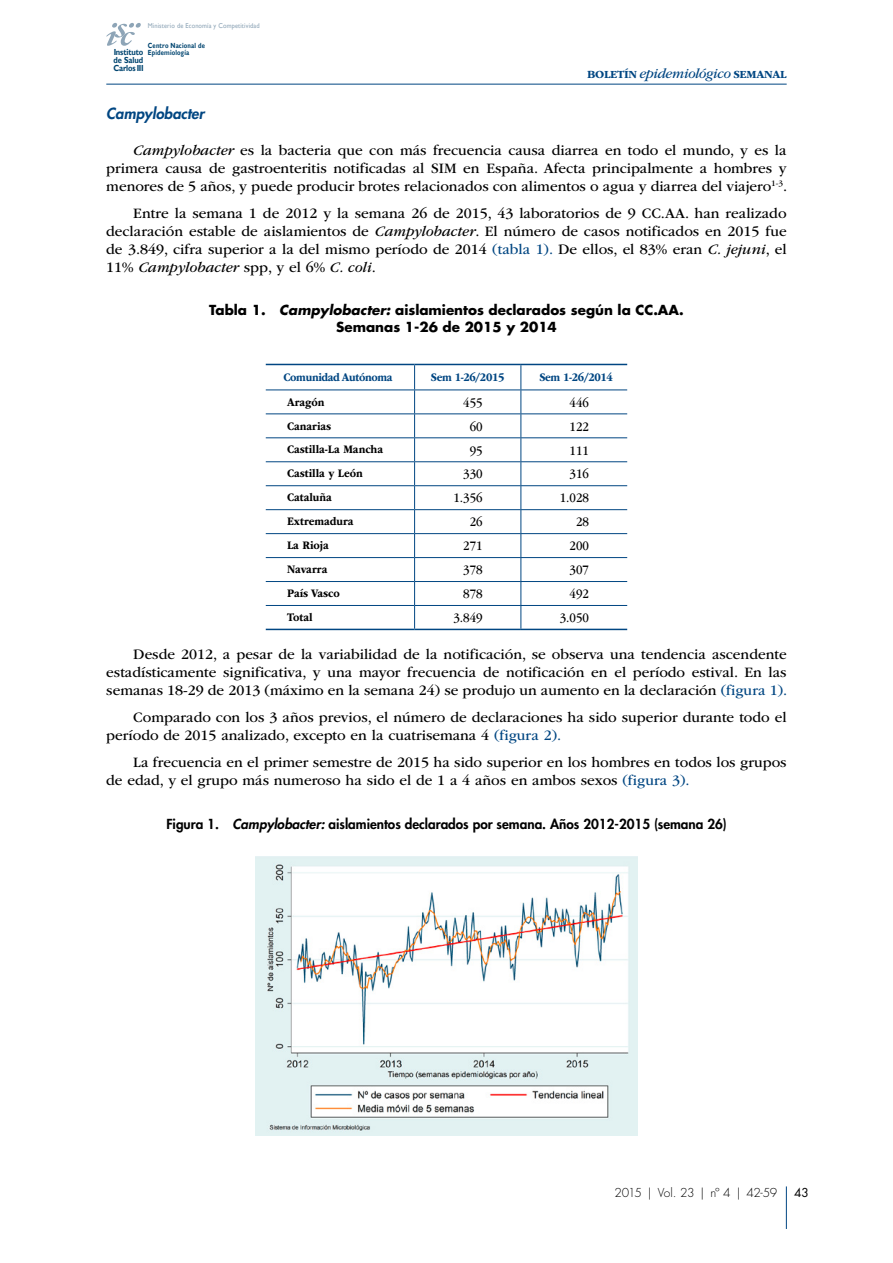
<style>
.page{position:relative;width:893px;height:1263px;background:#fff}
.page>*{position:absolute;margin:0;border:0;box-sizing:border-box;transform-origin:0 0}
.GENERAL-PARRAFO-1{font:15px/18px "ITC Garamond Std";color:#000;text-align:justify}
.GEMNERAL-NIVEL-3{font:italic 800 15px "Futura Std";color:#004682}
.TABLA-TITULO-1{font:700 13.5px/16.5px "Futura Std";color:#000;text-align:center}
.IMAGEN-TITULO{font:800 13.5px "Futura Std";color:#000}
.TABLA-PARRAFO-DERECH{font:13.5px "ITC Garamond Std";color:#000;scale:.9 1}
.TABLA-PARRAFO-2-IZQU{font:700 12px "ITC Garamond Std";color:#000;scale:.9 1}
.TABLA-CABECERA{font:700 12px "ITC Garamond Std";letter-spacing:-.03em;color:#004682;scale:.9 1}
.t1{font:300 12px "Futura Std";letter-spacing:-.045em;color:#000}
.t2{font:12px "Futura Std";color:#000}
.t3{font:700 11.4px "ITC Garamond Std";letter-spacing:-.025em;color:#004682}
.t4{font:700 8.85px/16px "Gill Sans";letter-spacing:-.01em;color:#004570;scale:.86 1}
.t5{font:700 7.35px/6.9px "Gill Sans";letter-spacing:.025em;color:#004570;scale:.8 1}
.t6{font:7.05px "Gill Sans";letter-spacing:.025em;color:#8ea5b7;scale:.9 1}
.s1{font-weight:400;font-style:italic;font-size:14.4px}
.s2{font-style:italic}
.s3{color:#004682}
</style>
<div class="page">
<hr style="left:786px;top:1186px;width:1px;height:43px;background:#004682">
<hr style="left:106px;top:84px;width:681px;height:1px;background:#004682">
<svg style="left:106px;top:23px;width:35px;height:23px"></svg>
<hr style="left:266px;top:364px;width:149px;height:1px;background:#004682">
<hr style="left:415px;top:364px;width:106px;height:1px;background:#004682">
<hr style="left:521px;top:364px;width:106px;height:1px;background:#004682">
<hr style="left:266px;top:629px;width:149px;height:1px;background:#004682">
<hr style="left:415px;top:629px;width:106px;height:1px;background:#004682">
<hr style="left:521px;top:629px;width:106px;height:1px;background:#004682">
<hr style="left:266px;top:390px;width:149px;height:1px;background:#004682">
<hr style="left:415px;top:390px;width:106px;height:1px;background:#004682">
<hr style="left:521px;top:390px;width:106px;height:1px;background:#004682">
<hr style="left:266px;top:413px;width:149px;height:1px;background:#004682">
<hr style="left:415px;top:413px;width:106px;height:1px;background:#004682">
<hr style="left:521px;top:413px;width:106px;height:1px;background:#004682">
<hr style="left:266px;top:437px;width:149px;height:1px;background:#004682">
<hr style="left:415px;top:437px;width:106px;height:1px;background:#004682">
<hr style="left:521px;top:437px;width:106px;height:1px;background:#004682">
<hr style="left:266px;top:461px;width:149px;height:1px;background:#004682">
<hr style="left:415px;top:461px;width:106px;height:1px;background:#004682">
<hr style="left:521px;top:461px;width:106px;height:1px;background:#004682">
<hr style="left:266px;top:485px;width:149px;height:1px;background:#004682">
<hr style="left:415px;top:485px;width:106px;height:1px;background:#004682">
<hr style="left:521px;top:485px;width:106px;height:1px;background:#004682">
<hr style="left:266px;top:509px;width:149px;height:1px;background:#004682">
<hr style="left:415px;top:509px;width:106px;height:1px;background:#004682">
<hr style="left:521px;top:509px;width:106px;height:1px;background:#004682">
<hr style="left:266px;top:533px;width:149px;height:1px;background:#004682">
<hr style="left:415px;top:533px;width:106px;height:1px;background:#004682">
<hr style="left:521px;top:533px;width:106px;height:1px;background:#004682">
<hr style="left:266px;top:557px;width:149px;height:1px;background:#004682">
<hr style="left:415px;top:557px;width:106px;height:1px;background:#004682">
<hr style="left:521px;top:557px;width:106px;height:1px;background:#004682">
<hr style="left:266px;top:581px;width:149px;height:1px;background:#004682">
<hr style="left:415px;top:581px;width:106px;height:1px;background:#004682">
<hr style="left:521px;top:581px;width:106px;height:1px;background:#004682">
<hr style="left:266px;top:605px;width:149px;height:1px;background:#004682">
<hr style="left:415px;top:605px;width:106px;height:1px;background:#004682">
<hr style="left:521px;top:605px;width:106px;height:1px;background:#004682">
<svg style="left:414px;top:365px;width:1px;height:264px"></svg>
<svg style="left:520px;top:365px;width:1px;height:264px"></svg>
<img style="left:255px;top:856px;width:383px;height:280px">
<p class="t6" style="left:148px;top:21px;width:126px">Ministerio de Economía y Competitividad</p>
<p class="t5" style="left:148px;top:42px;width:73px">Centro Nacional de<br>Epidemiología</p>
<p class="t4" style="left:114px;top:44px;width:37px">Instituto<br>Carlos III</p>
<p class="t4" style="left:114px;top:52px;width:36px">de Salud</p>
<p class="t3" style="left:587px;top:68px;width:201px">BOLETÍN <span class="s1">epidemiológico</span> SEMANAL</p>
<p class="GEMNERAL-NIVEL-3" style="left:106px;top:104px;width:99px">Campylobacter</p>
<p class="GENERAL-PARRAFO-1" style="left:106px;top:141px;width:682px;text-indent:27px"><span class="s2">Campylobacter</span> es la bacteria que con más frecuencia causa diarrea en todo el mundo, y es la primera causa de gastroenteritis notificadas al SIM en España. Afecta principalmente a hombres y menores de 5 años, y puede producir brotes relacionados con alimentos o agua y diarrea del viajero<sup>1-3</sup>.</p>
<p class="GENERAL-PARRAFO-1" style="left:106px;top:204px;width:682px;text-indent:27px">Entre la semana 1 de 2012 y la semana 26 de 2015, 43 laboratorios de 9 CC.AA. han realizado declaración estable de aislamientos de <span class="s2">Campylobacter</span>. El número de casos notificados en 2015 fue de 3.849, cifra superior a la del mismo período de 2014 <span class="s3">(tabla 1).</span> De ellos, el 83% eran <span class="s2">C. jejuni</span>, el 11% <span class="s2">Campylobacter</span> spp, y el 6% <span class="s2">C. coli</span>.</p>
<p class="TABLA-TITULO-1" style="left:209px;top:302px;width:476px">Tabla 1. <span class="s2">Campylobacter:</span> aislamientos declarados según la CC.AA.<br>Semanas 1-26 de 2015 y 2014</p>
<p class="TABLA-CABECERA" style="left:283px;top:371px;width:123px">Comunidad Autónoma</p>
<p class="TABLA-CABECERA" style="left:431px;top:371px;width:83px">Sem 1-26/2015</p>
<p class="TABLA-CABECERA" style="left:539px;top:371px;width:83px">Sem 1-26/2014</p>
<p class="TABLA-PARRAFO-2-IZQU" style="left:287px;top:395px;width:43px">Aragón</p>
<p class="TABLA-PARRAFO-DERECH" style="left:463px;top:395px;width:23px">455</p>
<p class="TABLA-PARRAFO-DERECH" style="left:569px;top:395px;width:23px">446</p>
<p class="TABLA-PARRAFO-2-IZQU" style="left:287px;top:419px;width:51px">Canarias</p>
<p class="TABLA-PARRAFO-DERECH" style="left:470px;top:419px;width:16px">60</p>
<p class="TABLA-PARRAFO-DERECH" style="left:569px;top:419px;width:23px">122</p>
<p class="TABLA-PARRAFO-2-IZQU" style="left:287px;top:443px;width:108px">Castilla-La Mancha</p>
<p class="TABLA-PARRAFO-DERECH" style="left:470px;top:443px;width:16px">95</p>
<p class="TABLA-PARRAFO-DERECH" style="left:569px;top:443px;width:23px">111</p>
<p class="TABLA-PARRAFO-2-IZQU" style="left:287px;top:467px;width:86px">Castilla y León</p>
<p class="TABLA-PARRAFO-DERECH" style="left:463px;top:467px;width:23px">330</p>
<p class="TABLA-PARRAFO-DERECH" style="left:569px;top:467px;width:23px">316</p>
<p class="TABLA-PARRAFO-2-IZQU" style="left:287px;top:491px;width:51px">Cataluña</p>
<p class="TABLA-PARRAFO-DERECH" style="left:453px;top:491px;width:34px">1.356</p>
<p class="TABLA-PARRAFO-DERECH" style="left:560px;top:491px;width:34px">1.028</p>
<p class="TABLA-PARRAFO-2-IZQU" style="left:287px;top:515px;width:76px">Extremadura</p>
<p class="TABLA-PARRAFO-DERECH" style="left:470px;top:515px;width:16px">26</p>
<p class="TABLA-PARRAFO-DERECH" style="left:576px;top:515px;width:16px">28</p>
<p class="TABLA-PARRAFO-2-IZQU" style="left:287px;top:539px;width:48px">La Rioja</p>
<p class="TABLA-PARRAFO-DERECH" style="left:463px;top:539px;width:23px">271</p>
<p class="TABLA-PARRAFO-DERECH" style="left:569px;top:539px;width:23px">200</p>
<p class="TABLA-PARRAFO-2-IZQU" style="left:287px;top:563px;width:46px">Navarra</p>
<p class="TABLA-PARRAFO-DERECH" style="left:463px;top:563px;width:23px">378</p>
<p class="TABLA-PARRAFO-DERECH" style="left:569px;top:563px;width:23px">307</p>
<p class="TABLA-PARRAFO-2-IZQU" style="left:287px;top:587px;width:60px">País Vasco</p>
<p class="TABLA-PARRAFO-DERECH" style="left:463px;top:587px;width:23px">878</p>
<p class="TABLA-PARRAFO-DERECH" style="left:569px;top:587px;width:23px">492</p>
<p class="TABLA-PARRAFO-2-IZQU" style="left:287px;top:611px;width:30px">Total</p>
<p class="TABLA-PARRAFO-DERECH" style="left:453px;top:610px;width:34px">3.849</p>
<p class="TABLA-PARRAFO-DERECH" style="left:560px;top:610px;width:34px">3.050</p>
<p class="GENERAL-PARRAFO-1" style="left:106px;top:646px;width:682px;text-indent:27px">Desde 2012, a pesar de la variabilidad de la notificación, se observa una tendencia ascendente estadísticamente significativa, y una mayor frecuencia de notificación en el período estival. En las semanas 18-29 de 2013 (máximo en la semana 24) se produjo un aumento en la declaración <span class="s3">(figura 1).</span></p>
<p class="GENERAL-PARRAFO-1" style="left:106px;top:709px;width:682px;text-indent:27px">Comparado con los 3 años previos, el número de declaraciones ha sido superior durante todo el período de 2015 analizado, excepto en la cuatrisemana 4 <span class="s3">(figura 2).</span></p>
<p class="GENERAL-PARRAFO-1" style="left:106px;top:754px;width:682px;text-indent:27px">La frecuencia en el primer semestre de 2015 ha sido superior en los hombres en todos los grupos de edad, y el grupo más numeroso ha sido el de 1 a 4 años en ambos sexos <span class="s3">(figura 3).</span></p>
<p class="IMAGEN-TITULO" style="left:166px;top:815px;width:562px">Figura 1. <span class="s2">Campylobacter:</span> aislamientos declarados por semana. Años 2012-2015 (semana 26)</p>
<p class="t1" style="left:615px;top:1186px;width:164px">2015 | Vol. 23 | nº 4 | 42-59</p>
<p class="t2" style="left:794px;top:1185px;width:16px">43</p>
</div>
